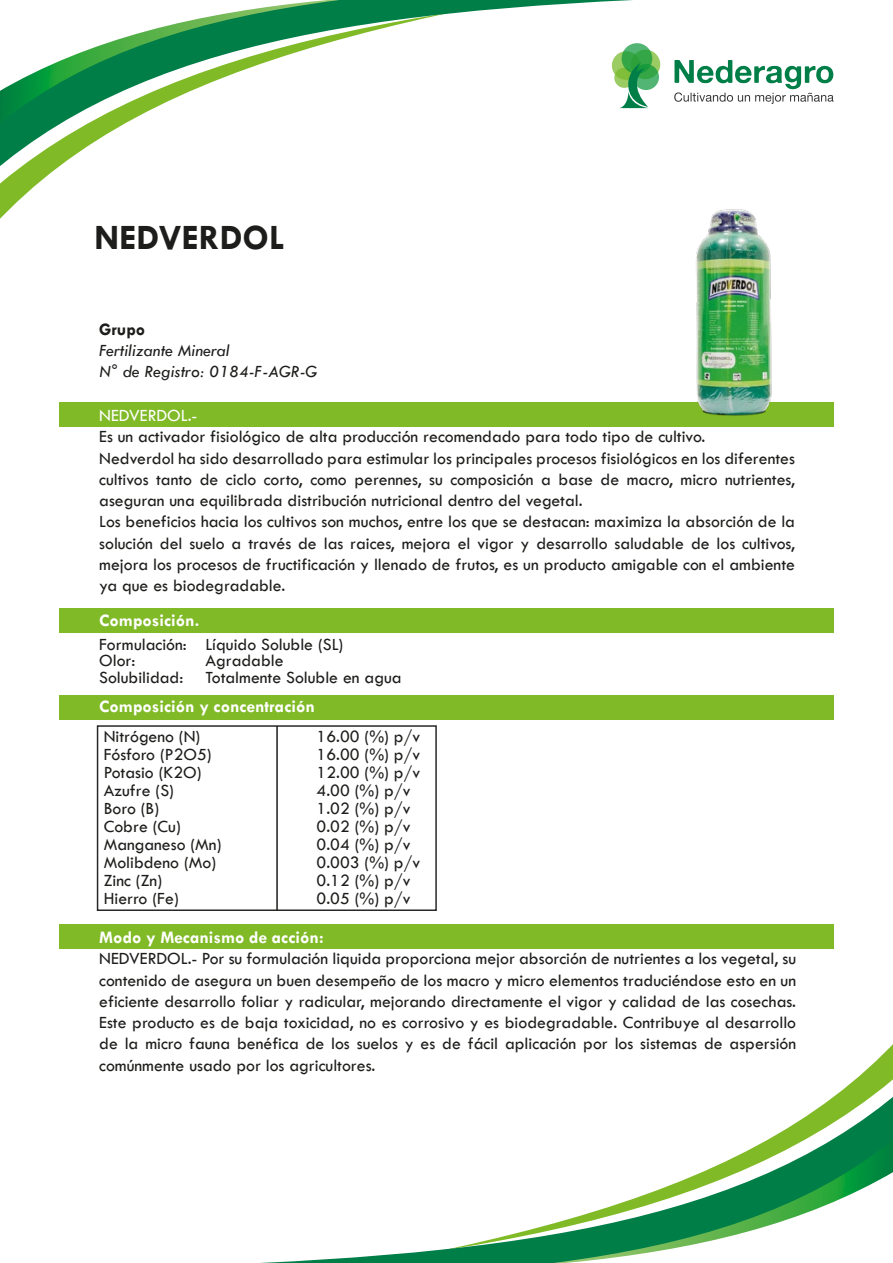
<style>
.page{position:relative;width:893px;height:1263px;background:#fff}
.page>*{position:absolute;margin:0;border:0;box-sizing:border-box;transform-origin:0 0}
.t1{font:700 36px "Tw Cen";color:#1d1d1b}
.t2{font:17.7px/21.3px "Tw Cen";color:#1d1d1b}
.t3{font:700 17.7px "Tw Cen";color:#fff}
.t4{font:italic 17.7px/21.3px "Tw Cen";color:#1d1d1b}
.t5{font:17.7px "Tw Cen";color:#fff}
.t6{font:700 17.7px "Tw Cen";color:#1d1d1b}
</style>
<div class="page">
<svg style="left:791px;top:1074px;width:102px;height:52px"></svg>
<svg style="left:260px;top:1126px;width:633px;height:137px"></svg>
<svg style="left:0;top:54px;width:661px;height:135px"></svg>
<svg style="left:0;top:0;width:656px;height:137px"></svg>
<div style="left:59px;top:402px;width:775px;height:24px;background:#80ba27"></div>
<div style="left:59px;top:608px;width:775px;height:25px;background:#80ba27"></div>
<div style="left:59px;top:695px;width:775px;height:24px;background:#80ba27"></div>
<div style="left:59px;top:924px;width:775px;height:25px;background:#80ba27"></div>
<div style="left:97px;top:725px;width:340px;height:186px;background:#fff;border:2px solid #1d1d1b"></div>
<hr style="left:276px;top:726px;width:2px;height:184px;background:#1d1d1b">
<svg style="left:614px;top:68px;width:20px;height:20px"></svg>
<svg style="left:631px;top:50px;width:29px;height:29px"></svg>
<svg style="left:612px;top:51px;width:28px;height:29px"></svg>
<svg style="left:633px;top:64px;width:26px;height:26px"></svg>
<svg style="left:622px;top:43px;width:30px;height:31px"></svg>
<svg style="left:619px;top:62px;width:30px;height:46px"></svg>
<svg style="left:674px;top:60px;width:160px;height:44px"></svg>
<img style="left:696px;top:209px;width:76px;height:207px">
<h1 class="t1" style="left:95px;top:216px;width:192px">NEDVERDOL</h1>
<p class="t6" style="left:99px;top:319px;width:48px">Grupo</p>
<p class="t4" style="left:99px;top:340px;width:220px">Fertilizante Mineral<br>N° de Registro: 0184-F-AGR-G</p>
<p class="t5" style="left:99px;top:405px;width:100px">NEDVERDOL.-</p>
<p class="t2" style="left:99px;top:426px;width:697px">Es un activador fisiológico de alta producción recomendado para todo tipo de cultivo.<br>Nedverdol ha sido desarrollado para estimular los principales procesos fisiológicos en los diferentes cultivos tanto de ciclo corto, como perennes, su composición a base de macro, micro nutrientes, aseguran una equilibrada distribución nutricional dentro del vegetal.<br>Los beneficios hacia los cultivos son muchos, entre los que se destacan: maximiza la absorción de la solución del suelo a través de las raices, mejora el vigor y desarrollo saludable de los cultivos, mejora los procesos de fructificación y llenado de frutos, es un producto amigable con el ambiente ya que es biodegradable.</p>
<p class="t3" style="left:99px;top:609px;width:102px">Composición.</p>
<p class="t2" style="left:99px;top:636px;width:89px;line-height:16.5px">Formulación:<br>Olor:<br>Solubilidad:</p>
<p class="t2" style="left:205px;top:636px;width:198px;line-height:16.5px">Líquido Soluble (SL)<br>Agradable<br>Totalmente Soluble en agua</p>
<p class="t3" style="left:99px;top:696px;width:217px">Composición y concentración</p>
<p class="t2" style="left:104px;top:726px;width:98px">Nitrógeno (N)</p>
<p class="t2" style="left:317px;top:726px;width:105px">16.00 (%) p/v</p>
<p class="t2" style="left:104px;top:744px;width:110px">Fósforo (P2O5)</p>
<p class="t2" style="left:317px;top:744px;width:105px">16.00 (%) p/v</p>
<p class="t2" style="left:104px;top:762px;width:99px">Potasio (K2O)</p>
<p class="t2" style="left:317px;top:762px;width:105px">12.00 (%) p/v</p>
<p class="t2" style="left:104px;top:780px;width:72px">Azufre (S)</p>
<p class="t2" style="left:317px;top:780px;width:95px">4.00 (%) p/v</p>
<p class="t2" style="left:104px;top:798px;width:57px">Boro (B)</p>
<p class="t2" style="left:317px;top:798px;width:95px">1.02 (%) p/v</p>
<p class="t2" style="left:104px;top:816px;width:79px">Cobre (Cu)</p>
<p class="t2" style="left:317px;top:816px;width:95px">0.02 (%) p/v</p>
<p class="t2" style="left:104px;top:834px;width:119px">Manganeso (Mn)</p>
<p class="t2" style="left:317px;top:834px;width:95px">0.04 (%) p/v</p>
<p class="t2" style="left:104px;top:852px;width:114px">Molibdeno (Mo)</p>
<p class="t2" style="left:317px;top:852px;width:105px">0.003 (%) p/v</p>
<p class="t2" style="left:104px;top:870px;width:60px">Zinc (Zn)</p>
<p class="t2" style="left:317px;top:870px;width:95px">0.12 (%) p/v</p>
<p class="t2" style="left:104px;top:888px;width:77px">Hierro (Fe)</p>
<p class="t2" style="left:317px;top:888px;width:95px">0.05 (%) p/v</p>
<p class="t3" style="left:99px;top:927px;width:226px">Modo y Mecanismo de acción:</p>
<p class="t2" style="left:99px;top:948px;width:698px;text-align:justify">NEDVERDOL.- Por su formulación liquida proporciona mejor absorción de nutrientes a los vegetal, su contenido de asegura un buen desempeño de los macro y micro elementos traduciéndose esto en un eficiente desarrollo foliar y radicular, mejorando directamente el vigor y calidad de las cosechas.<br>Este producto es de baja toxicidad, no es corrosivo y es biodegradable. Contribuye al desarrollo de la micro fauna benéfica de los suelos y es de fácil aplicación por los sistemas de aspersión comúnmente usado por los agricultores.</p>
</div>
